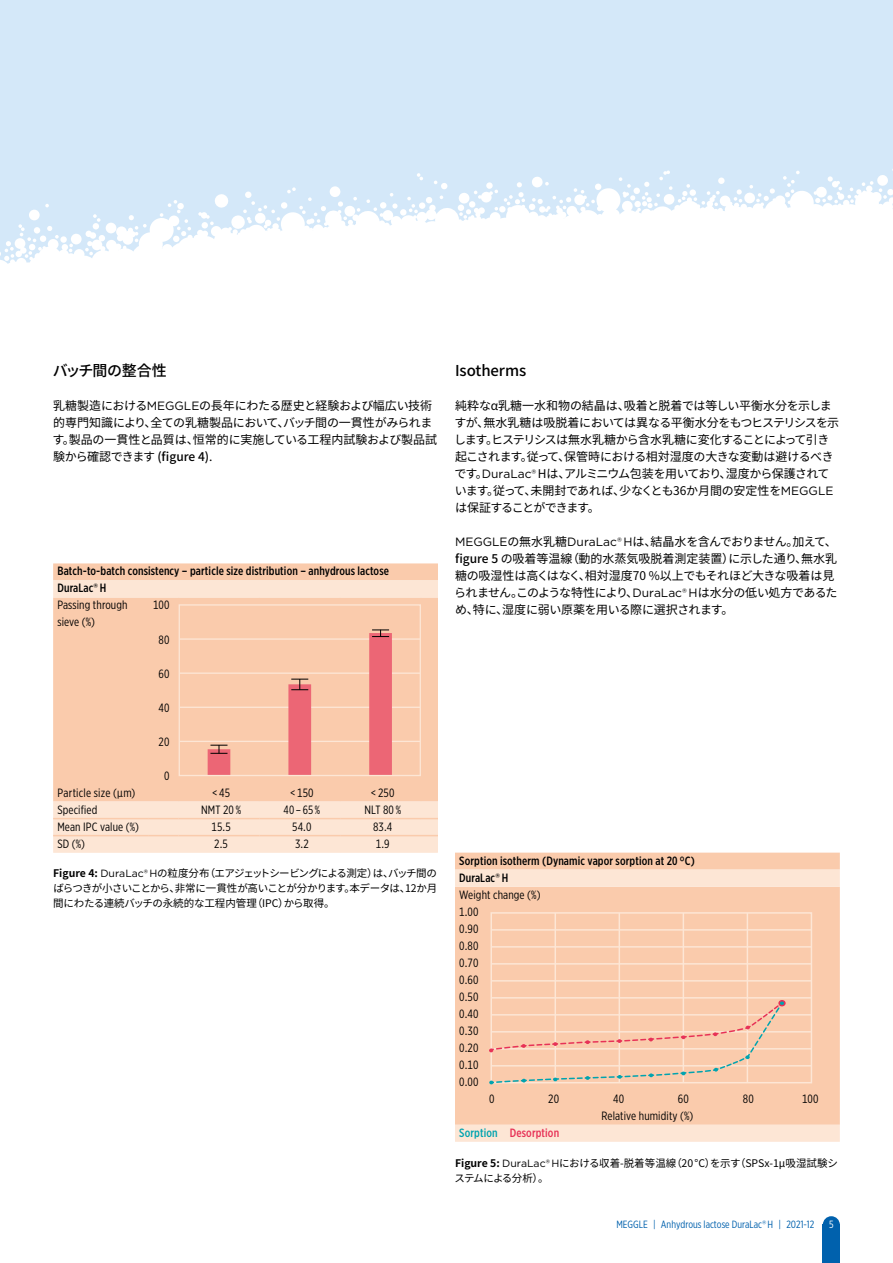
<style>
.page{position:relative;width:893px;height:1263px;background:#fff}
.page>*{position:absolute;margin:0;border:0;box-sizing:border-box;transform-origin:0 0}
.t1{font:500 15px "Noto Sans CJ Kjp";letter-spacing:-.005em;color:#000}
.t2{font:500 15px "Noto Sans CJ Kjp";letter-spacing:-.025em;color:#000}
.t3{font:12px/17px "Noto Sans CJ Kjp";letter-spacing:-.02em;color:#000}
.t4{font:12px/17px "Noto Sans CJ Kjp";letter-spacing:-.04em;color:#000}
.t5{font:12px "Gotham X Narrow";letter-spacing:.01em;color:#000}
.t6{font:500 12px/17px "Gotham X Narrow";letter-spacing:.01em;color:#000}
.t7{font:500 12px "Gotham X Narrow";letter-spacing:.01em;color:#e73257}
.t8{font:10.5px/15px "Noto Sans CJ Kjp";letter-spacing:-.02em;color:#000;text-align:justify}
.t9{font:italic 10.5px/15px "Gotham X Narrow";letter-spacing:.015em;color:#000}
.t10{font:10.5px "Gotham X Narrow";color:#0061ad}
.t11{font:10.5px "Gotham X Narrow";color:#fff}
.s1{font-family:"Gotham"}
.s2{font-weight:500}
.s3{font-weight:400}
.s4{font-weight:700}
.s5{color:#00a3af}
</style>
<div class="page">
<div style="left:0;top:0;width:893px;height:455px;background:#d4e8f9"></div>
<svg style="left:0;top:169px;width:893px;height:286px;background:#f8fbfe"></svg>
<div style="left:823px;top:1225px;width:17px;height:38px;background:#0061ad"></div>
<div style="left:823px;top:1216px;width:17px;height:17px;background:#0061ad;border-radius:50%"></div>
<div style="left:53px;top:563px;width:385px;height:17px;background:#facbac"></div>
<svg style="left:53px;top:580px;width:385px;height:273px;background:#fad2b7"></svg>
<hr style="left:53px;top:818px;width:96px;height:1px;background:#facbac">
<hr style="left:149px;top:818px;width:30px;height:1px;background:#facbac">
<hr style="left:179px;top:818px;width:80px;height:1px;background:#facbac">
<hr style="left:259px;top:818px;width:81px;height:1px;background:#facbac">
<hr style="left:340px;top:818px;width:81px;height:1px;background:#facbac">
<svg style="left:421px;top:818px;width:17px;height:1px"></svg>
<hr style="left:53px;top:835px;width:96px;height:1px;background:#facbac">
<hr style="left:149px;top:835px;width:30px;height:1px;background:#facbac">
<hr style="left:179px;top:835px;width:80px;height:1px;background:#facbac">
<hr style="left:259px;top:835px;width:81px;height:1px;background:#facbac">
<hr style="left:340px;top:835px;width:81px;height:1px;background:#facbac">
<svg style="left:421px;top:835px;width:17px;height:1px"></svg>
<div style="left:179px;top:604px;width:242px;height:172px;border:1px solid #fde6d5"></div>
<hr style="left:179px;top:638px;width:241px;height:2px;background:#fde6d5">
<hr style="left:179px;top:672px;width:241px;height:2px;background:#fde6d5">
<hr style="left:179px;top:707px;width:241px;height:1px;background:#fde6d5">
<hr style="left:179px;top:741px;width:241px;height:1px;background:#fde6d5">
<div style="left:208px;top:749px;width:22px;height:26px;background:#ec6675"></div>
<div style="left:288px;top:684px;width:23px;height:91px;background:#ec6675"></div>
<div style="left:369px;top:633px;width:23px;height:142px;background:#ec6675"></div>
<svg style="left:210px;top:745px;width:17px;height:9px"></svg>
<svg style="left:291px;top:679px;width:17px;height:11px"></svg>
<svg style="left:372px;top:630px;width:17px;height:7px"></svg>
<div style="left:455px;top:853px;width:385px;height:17px;background:#facbac"></div>
<svg style="left:455px;top:870px;width:385px;height:272px;background:#fad0b3"></svg>
<div style="left:490px;top:912px;width:322px;height:171px;border:2px solid #fde6d5"></div>
<hr style="left:554px;top:913px;width:2px;height:170px;background:#fde6d5">
<hr style="left:619px;top:913px;width:1px;height:170px;background:#fde6d5">
<hr style="left:683px;top:913px;width:1px;height:170px;background:#fde6d5">
<hr style="left:747px;top:913px;width:1px;height:170px;background:#fde6d5">
<hr style="left:491px;top:946px;width:320px;height:2px;background:#fde6d5">
<hr style="left:491px;top:929px;width:320px;height:2px;background:#fde6d5">
<hr style="left:491px;top:963px;width:320px;height:1px;background:#fde6d5">
<hr style="left:491px;top:997px;width:320px;height:1px;background:#fde6d5">
<hr style="left:491px;top:1031px;width:320px;height:1px;background:#fde6d5">
<hr style="left:491px;top:1065px;width:320px;height:1px;background:#fde6d5">
<hr style="left:491px;top:980px;width:320px;height:1px;background:#fde6d5">
<hr style="left:491px;top:1014px;width:320px;height:1px;background:#fde6d5">
<hr style="left:491px;top:1048px;width:320px;height:1px;background:#fde6d5">
<svg style="left:489px;top:1001px;width:296px;height:83px;background:#f5cbaf"></svg>
<div style="left:778px;top:1000px;width:8px;height:6px;border:2px solid #e73257;border-radius:50%"></div>
<p class="t2" style="left:53px;top:362px;width:116px">バッチ間の整合性</p>
<p class="t3" style="left:53px;top:398px;width:386px">乳糖製造における<span class="s1">MEGGLE</span>の長年にわたる歴史と経験および幅広い技術的専門知識により、全ての乳糖製品において、バッチ間の一貫性がみられます。製品の一貫性と品質は、恒常的に実施している工程内試験および製品試験から確認できます <span class="s2">(figure 4)</span>.</p>
<p class="t6" style="left:57px;top:563px;width:333px">Batch-to-batch consistency – particle size distribution – anhydrous lactose<br>DuraLac<span class="s1">®</span> H<br><span class="s3">Passing through<br>sieve (%)</span></p>
<p class="t5" style="left:153px;top:598px;width:18px">100</p>
<p class="t5" style="left:159px;top:632px;width:12px">80</p>
<p class="t5" style="left:159px;top:666px;width:12px">60</p>
<p class="t5" style="left:159px;top:700px;width:12px">40</p>
<p class="t5" style="left:159px;top:734px;width:12px">20</p>
<p class="t5" style="left:164px;top:768px;width:7px">0</p>
<p class="t5" style="left:57px;top:785px;width:79px">Particle size (µm)</p>
<p class="t5" style="left:212px;top:785px;width:19px">&lt; 45</p>
<p class="t5" style="left:290px;top:785px;width:25px">&lt; 150</p>
<p class="t5" style="left:371px;top:785px;width:25px">&lt; 250</p>
<p class="t5" style="left:57px;top:802px;width:41px">Specified</p>
<p class="t5" style="left:201px;top:802px;width:41px">NMT 20 %</p>
<p class="t5" style="left:284px;top:802px;width:38px">40 – 65 %</p>
<p class="t5" style="left:364px;top:802px;width:38px">NLT 80 %</p>
<p class="t5" style="left:57px;top:819px;width:83px">Mean IPC value (%)</p>
<p class="t5" style="left:211px;top:819px;width:21px">15.5</p>
<p class="t5" style="left:292px;top:819px;width:21px">54.0</p>
<p class="t5" style="left:373px;top:819px;width:21px">83.4</p>
<p class="t5" style="left:57px;top:836px;width:29px">SD (%)</p>
<p class="t5" style="left:214px;top:836px;width:15px">2.5</p>
<p class="t5" style="left:295px;top:836px;width:15px">3.2</p>
<p class="t5" style="left:376px;top:836px;width:15px">1.9</p>
<p class="t9" style="left:57px;top:870px;width:334px">Data obtained from a permanent in-process-control (IPC) of subsequent batches over a time period of 12 months.</p>
<p class="t8" style="left:53px;top:866px;width:386px"><span class="s4">Figure 4:</span> <span class="s1">DuraLac® H</span>の粒度分布（エアジェットシービングによる測定）は、バッチ間のばらつきが小さいことから、非常に一貫性が高いことが分かります。本データは、12か月間にわたる連続バッチの永続的な工程内管理（IPC）から取得。</p>
<p class="t1" style="left:455px;top:362px;width:73px">Isotherms</p>
<p class="t4" style="left:454px;top:398px;width:387px">純粋なα乳糖一水和物の結晶は、吸着と脱着では等しい平衡水分を示しますが、無水乳糖は吸脱着においては異なる平衡水分をもつヒステリシスを示します。ヒステリシスは無水乳糖から含水乳糖に変化することによって引き起こされます。従って、保管時における相対湿度の大きな変動は避けるべきです。<span class="s1">DuraLac®</span> Hは、アルミニウム包装を用いており、湿度から保護されています。従って、未開封であれば、少なくとも36か月間の安定性を<span class="s1">MEGGLE</span>は保証することができます。</p>
<p class="t3" style="left:454px;top:534px;width:385px"><span class="s1">MEGGLE</span>の無水乳糖<span class="s1">DuraLac® H</span>は、結晶水を含んでおりません。加えて、<span class="s2">figure 5</span> の吸着等温線（動的水蒸気吸脱着測定装置）に示した通り、無水乳糖の吸湿性は高くはなく、相対湿度70 %以上でもそれほど大きな吸着は見られません。このような特性により、<span class="s1">DuraLac® H</span>は水分の低い処方であるため、特に、湿度に弱い原薬を用いる際に選択されます。</p>
<p class="t6" style="left:459px;top:852px;width:237px">Sorption isotherm (Dynamic vapor sorption at 20 °C)</p>
<p class="t6" style="left:459px;top:869px;width:50px">DuraLac<span class="s1">®</span> H</p>
<p class="t5" style="left:459px;top:887px;width:83px">Weight change (%)</p>
<p class="t5" style="left:459px;top:904px;width:21px">1.00</p>
<p class="t5" style="left:459px;top:921px;width:21px">0.90</p>
<p class="t5" style="left:459px;top:938px;width:21px">0.80</p>
<p class="t5" style="left:459px;top:955px;width:21px">0.70</p>
<p class="t5" style="left:459px;top:972px;width:21px">0.60</p>
<p class="t5" style="left:459px;top:989px;width:21px">0.50</p>
<p class="t5" style="left:459px;top:1006px;width:21px">0.40</p>
<p class="t5" style="left:459px;top:1023px;width:21px">0.30</p>
<p class="t5" style="left:459px;top:1040px;width:21px">0.20</p>
<p class="t5" style="left:459px;top:1057px;width:21px">0.10</p>
<p class="t5" style="left:459px;top:1074px;width:21px">0.00</p>
<p class="t5" style="left:489px;top:1091px;width:7px">0</p>
<p class="t5" style="left:548px;top:1091px;width:12px">20</p>
<p class="t5" style="left:613px;top:1091px;width:12px">40</p>
<p class="t5" style="left:678px;top:1091px;width:12px">60</p>
<p class="t5" style="left:743px;top:1091px;width:12px">80</p>
<p class="t5" style="left:802px;top:1091px;width:18px">100</p>
<p class="t5" style="left:601px;top:1108px;width:93px">Relative humidity (%)</p>
<p class="t7" style="left:459px;top:1125px;width:101px"><span class="s5">Sorption</span> Desorption</p>
<p class="t8" style="left:454px;top:1155px;width:385px"><span class="s4">Figure 5:</span> <span class="s1">DuraLac® H</span>における収着-脱着等温線（20°C）を示す（SPSx-1µ吸湿試験システムによる分析）。</p>
<p class="t10" style="left:616px;top:1218px;width:199px">MEGGLE | Anhydrous lactose DuraLac<span class="s1">®</span> H | 2021-12</p>
<p class="t11" style="left:829px;top:1218px;width:6px">5</p>
</div>
